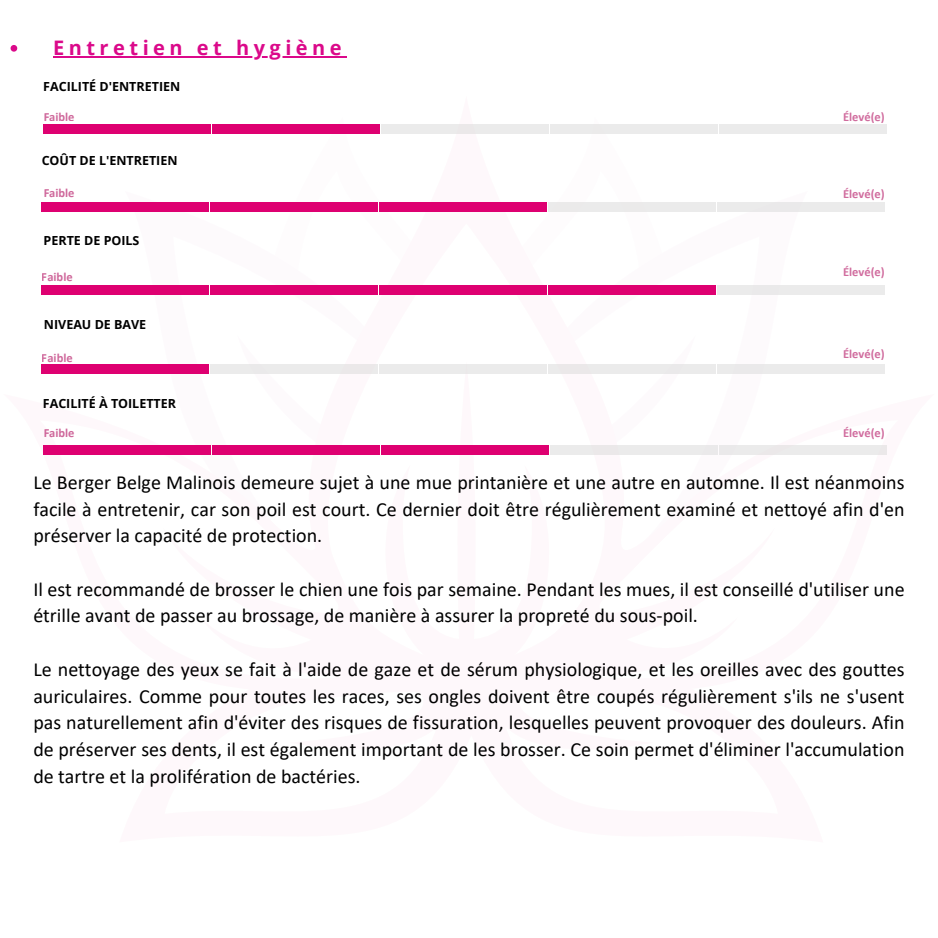
<style>
.page{position:relative;width:938px;height:938px;background:#fff}
.page>*{position:absolute;margin:0;border:0;box-sizing:border-box;transform-origin:0 0}
.t1{font:20px/26.8px "Calibri";color:#000;text-align:justify}
.t2{font:700 20px "Open Sans";letter-spacing:.225em;color:#db098a}
.t3{font:700 12.5px "Open Sans";color:#000}
.t4{font:700 12.5px "Calibri";color:#b71c69}
</style>
<div class="page">
<div style="left:457px;top:361px;width:18px;height:358px;background:#fef8fb;border-radius:50%"></div>
<svg style="left:11px;top:45px;width:6px;height:7px"></svg>
<hr style="left:53px;top:57px;width:293px;height:1px;background:#db098a">
<div style="left:43px;top:125px;width:167px;height:9px;background:#de0071"></div>
<div style="left:212px;top:125px;width:167px;height:9px;background:#de0071"></div>
<div style="left:42px;top:202px;width:167px;height:10px;background:#de0071"></div>
<div style="left:210px;top:202px;width:167px;height:10px;background:#de0071"></div>
<div style="left:379px;top:202px;width:167px;height:10px;background:#de0071"></div>
<div style="left:42px;top:285px;width:167px;height:10px;background:#de0071"></div>
<div style="left:210px;top:285px;width:167px;height:10px;background:#de0071"></div>
<div style="left:379px;top:285px;width:167px;height:10px;background:#de0071"></div>
<div style="left:548px;top:285px;width:167px;height:10px;background:#de0071"></div>
<div style="left:42px;top:364px;width:167px;height:10px;background:#de0071"></div>
<div style="left:44px;top:445px;width:167px;height:9px;background:#de0071"></div>
<div style="left:212px;top:445px;width:167px;height:9px;background:#de0071"></div>
<div style="left:381px;top:445px;width:167px;height:9px;background:#de0071"></div>
<div style="left:381px;top:125px;width:167px;height:9px;background:#ebebeb"></div>
<div style="left:550px;top:125px;width:167px;height:9px;background:#ebebeb"></div>
<div style="left:719px;top:125px;width:167px;height:9px;background:#ebebeb"></div>
<div style="left:548px;top:202px;width:167px;height:10px;background:#ebebeb"></div>
<div style="left:717px;top:202px;width:167px;height:10px;background:#ebebeb"></div>
<div style="left:717px;top:285px;width:167px;height:9px;background:#ebebeb"></div>
<div style="left:210px;top:364px;width:167px;height:10px;background:#ebebeb"></div>
<div style="left:379px;top:364px;width:167px;height:10px;background:#ebebeb"></div>
<div style="left:548px;top:364px;width:167px;height:10px;background:#ebebeb"></div>
<div style="left:717px;top:364px;width:167px;height:10px;background:#ebebeb"></div>
<div style="left:550px;top:445px;width:167px;height:9px;background:#ebebeb"></div>
<div style="left:719px;top:445px;width:167px;height:9px;background:#ebebeb"></div>
<p class="t2" style="left:53px;top:34px;width:290px">Entretien et hygiène</p>
<h2 class="t3" style="left:43px;top:78px;width:138px">FACILITÉ D'ENTRETIEN</h2>
<p class="t4" style="left:44px;top:111px;width:33px">Faible</p>
<p class="t3" style="left:42px;top:152px;width:137px">COÛT DE L'ENTRETIEN</p>
<p class="t4" style="left:44px;top:187px;width:33px">Faible</p>
<p class="t3" style="left:44px;top:232px;width:97px">PERTE DE POILS</p>
<p class="t4" style="left:42px;top:272px;width:33px">Faible</p>
<h2 class="t3" style="left:44px;top:315px;width:104px">NIVEAU DE BAVE</h2>
<p class="t4" style="left:42px;top:353px;width:33px">Faible</p>
<p class="t3" style="left:43px;top:394px;width:135px">FACILITÉ À TOILETTER</p>
<p class="t4" style="left:843px;top:111px;width:43px">Élevé(e)</p>
<p class="t4" style="left:843px;top:189px;width:43px">Élevé(e)</p>
<p class="t4" style="left:843px;top:267px;width:43px">Élevé(e)</p>
<p class="t4" style="left:843px;top:348px;width:43px">Élevé(e)</p>
<p class="t4" style="left:44px;top:428px;width:33px">Faible</p>
<p class="t4" style="left:843px;top:428px;width:43px">Élevé(e)</p>
<p class="t1" style="left:33px;top:470px;width:872px">Le Berger Belge Malinois demeure sujet à une mue printanière et une autre en automne. Il est néanmoins facile à entretenir, car son poil est court. Ce dernier doit être régulièrement examiné et nettoyé afin d'en préserver la capacité de protection.</p>
<h2 class="t1" style="left:33px;top:577px;width:872px">Il est recommandé de brosser le chien une fois par semaine. Pendant les mues, il est conseillé d'utiliser une étrille avant de passer au brossage, de manière à assurer la propreté du sous-poil.</h2>
<p class="t1" style="left:33px;top:657px;width:872px">Le nettoyage des yeux se fait à l'aide de gaze et de sérum physiologique, et les oreilles avec des gouttes auriculaires. Comme pour toutes les races, ses ongles doivent être coupés régulièrement s'ils ne s'usent pas naturellement afin d'éviter des risques de fissuration, lesquelles peuvent provoquer des douleurs. Afin de préserver ses dents, il est également important de les brosser. Ce soin permet d'éliminer l'accumulation de tartre et la prolifération de bactéries.</p>
</div>
